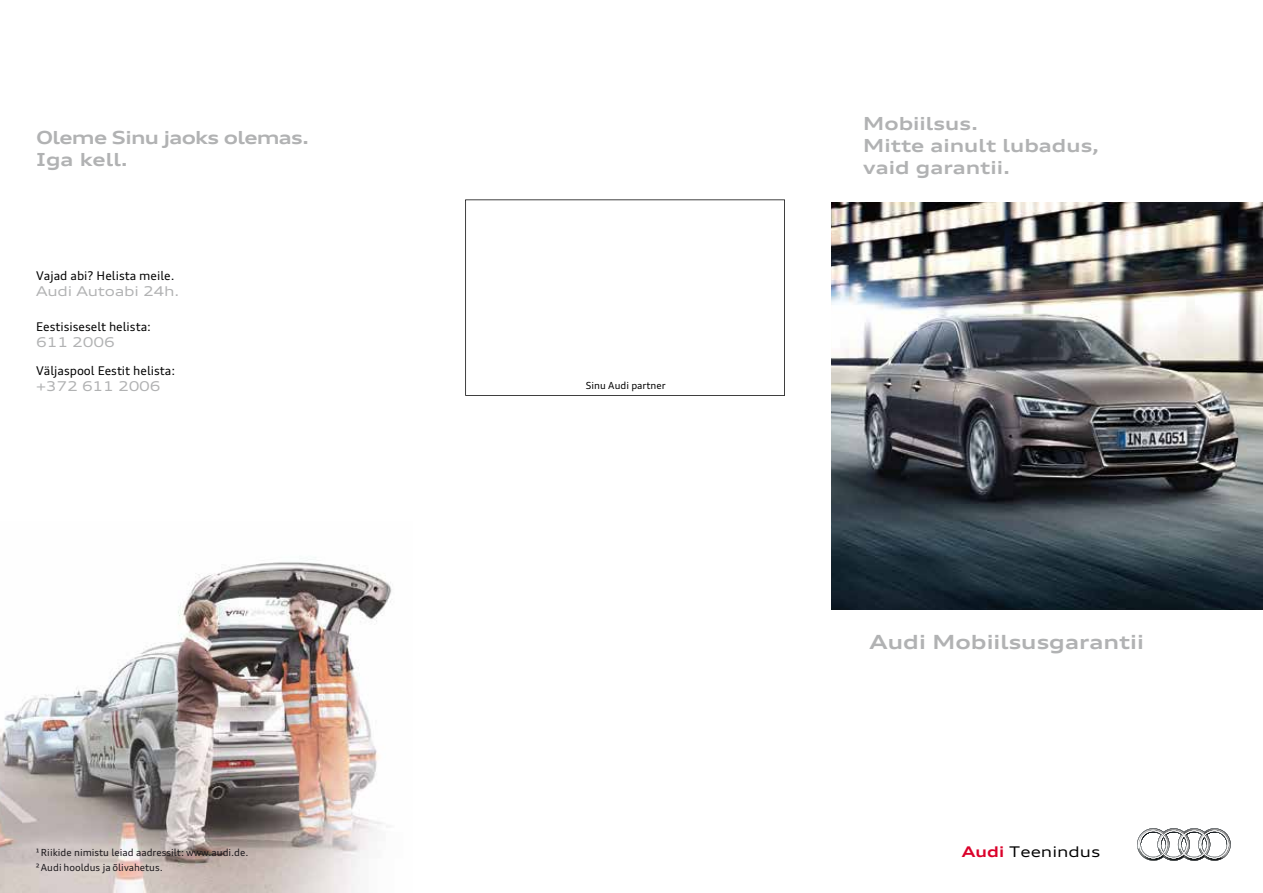
<style>
.page{position:relative;width:1263px;height:893px;background:#fff}
.page>*{position:absolute;margin:0;border:0;box-sizing:border-box;transform-origin:0 0}
.t1{font:700 expanded 19.5px "Audi Type";color:#b1b2b3}
.t2{font:700 expanded 18px/22px "Audi Type";color:#b1b2b3}
.t3{font:700 expanded 18px/22.5px "Audi Type";letter-spacing:-.04em;color:#b1b2b3}
.t4{font:expanded 14.7px "Audi Type";color:#000}
.t5{font:expanded 13.5px "Audi Type";letter-spacing:-.015em;color:#b1b2b3}
.t6{font:12px "Audi Type";color:#000}
.t7{font:9.75px/14.2px "Audi Type";color:#1a171b}
.t8{font:9.75px "Audi Type";color:#000}
.s1{font-weight:700;color:#db012a}
</style>
<div class="page">
<img style="left:831px;top:202px;width:432px;height:407px">
<svg style="left:1137px;top:828px;width:94px;height:33px"></svg>
<img style="left:0;top:557px;width:392px;height:336px">
<svg style="left:465px;top:199px;width:320px;height:197px"></svg>
<h2 class="t3" style="left:36px;top:126px;width:274px">Oleme Sinu jaoks olemas.<br>Iga kell.</h2>
<p class="t6" style="left:36px;top:268px;width:140px">Vajad abi? Helista meile.</p>
<h3 class="t5" style="left:36px;top:283px;width:145px">Audi Autoabi 24h.</h3>
<p class="t6" style="left:36px;top:319px;width:116px">Eestisiseselt helista:</p>
<h3 class="t5" style="left:36px;top:334px;width:80px">611 2006</h3>
<p class="t6" style="left:36px;top:363px;width:141px">Väljaspool Eestit helista:</p>
<h3 class="t5" style="left:36px;top:378px;width:126px">+372 611 2006</h3>
<p class="t7" style="left:36px;top:846px;width:214px">¹Riikide nimistu leiad aadressilt: www.audi.de.<br>²Audi hooldus ja õlivahetus.</p>
<p class="t8" style="left:586px;top:379px;width:81px">Sinu Audi partner</p>
<h2 class="t2" style="left:863px;top:112px;width:238px">Mobiilsus.<br>Mitte ainult lubadus, vaid garantii.</h2>
<h1 class="t1" style="left:870px;top:630px;width:276px">Audi Mobiilsusgarantii</h1>
<h3 class="t4" style="left:962px;top:842px;width:140px"><span class="s1">Audi</span> Teenindus</h3>
</div>
